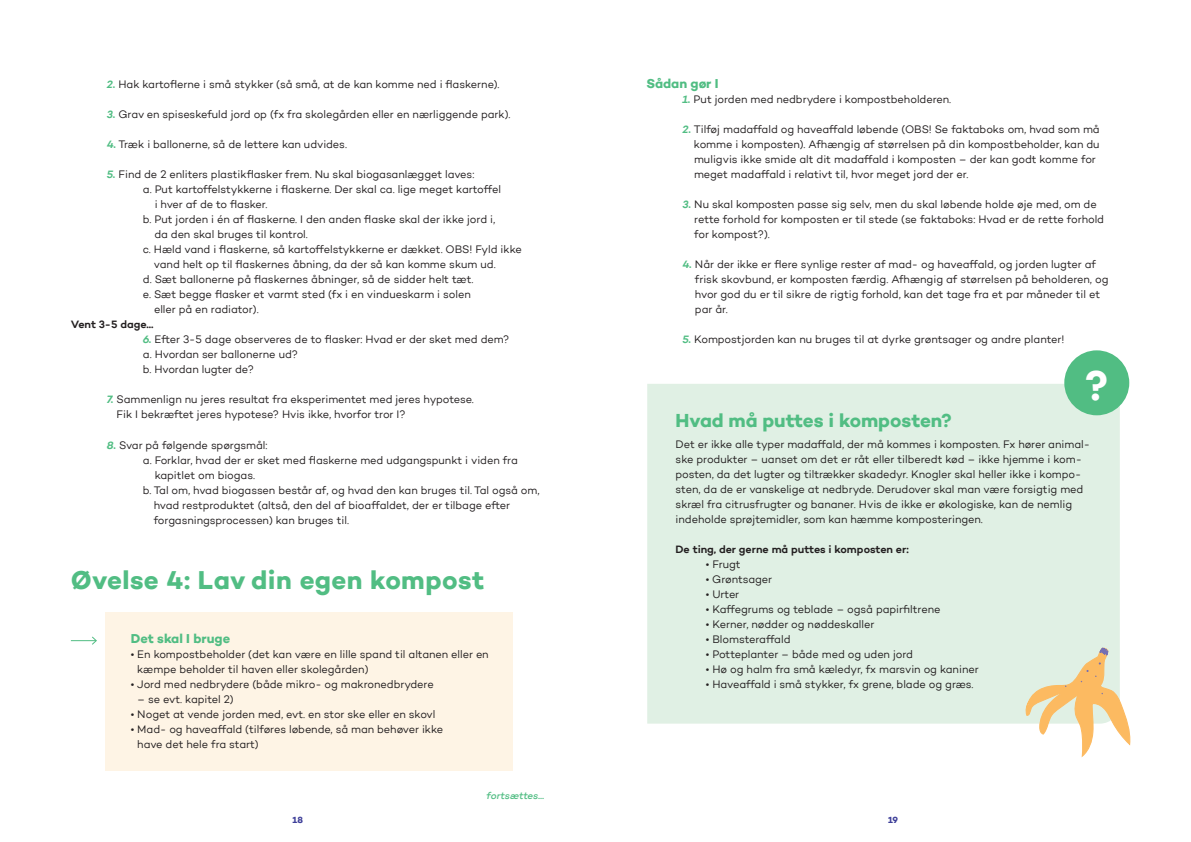
<style>
.page{position:relative;width:1191px;height:842px;background:#fff}
.page>*{position:absolute;margin:0;border:0;box-sizing:border-box;transform-origin:0 0}
.t1{font:700 42px "Campton";color:#fff}
.t2{font:700 26px "Campton";letter-spacing:.015em;color:#51bd83}
.t3{font:700 19px "Campton";letter-spacing:-.005em;color:#51bd83}
.t4{font:700 13px "Campton";letter-spacing:-.005em;color:#51bd83}
.t5{font:11px/15px "Campton Book 2";letter-spacing:-.005em;color:#231f20}
.t6{font:11px/15px "Campton";letter-spacing:-.005em;color:#231f20}
.t7{font:11px "Campton Semi Bold 2";letter-spacing:-.005em;color:#231f20}
.t8{font:600 11px "Campton";letter-spacing:-.005em;color:#231f20}
.t9{font:italic 500 10px "Campton";letter-spacing:-.01em;color:#51bd83}
.t10{font:700 9px "Campton";color:#3e3f99}
.s1{font-weight:600;font-style:italic;color:#51bd83}
.s2{font-family:"Campton";font-weight:600;font-style:italic;color:#51bd83}
.s3{font-family:"Campton Book 2"}
.s4{font-family:"Campton"}
</style>
<div class="page">
<div style="left:106px;top:612px;width:407px;height:158px;background:#fef4e5"></div>
<svg style="left:71px;top:636px;width:26px;height:9px"></svg>
<div style="left:647px;top:384px;width:472px;height:340px;background:#e0f0e4"></div>
<div style="left:1064px;top:350px;width:65px;height:65px;background:#51bd83;border-radius:50%"></div>
<svg style="left:1025px;top:642px;width:105px;height:116px"></svg>
<p class="t6" style="left:107px;top:77px;width:394px"><span class="s1">2.</span> Hak kartoflerne i små stykker (så små, at de kan komme ned i flaskerne).</p>
<p class="t5" style="left:107px;top:107px;width:405px"><span class="s2">3.</span> Grav en spiseskefuld jord op (fx fra skolegården eller en nærliggende park).</p>
<p class="t5" style="left:107px;top:137px;width:242px"><span class="s2">4.</span> Træk i ballonerne, så de lettere kan udvides.</p>
<p class="t6" style="left:107px;top:167px;width:369px"><span class="s1">5.</span> Find de 2 enliters plastikflasker frem. Nu skal biogasanlægget laves:</p>
<p class="t6" style="left:155px;top:182px;width:348px;text-indent:-12px">a. Put kartoffelstykkerne i flaskerne. Der skal ca. lige meget kartoffel i hver af de to flasker.</p>
<p class="t6" style="left:154px;top:212px;width:342px;text-indent:-11px">b. Put jorden i én af flaskerne. I den anden flaske skal der ikke jord i, <span class="s3">da den skal bruges til kontrol.</span></p>
<p class="t6" style="left:154px;top:242px;width:369px;text-indent:-11px">c. Hæld vand i flaskerne, så kartoffelstykkerne er dækket. OBS! Fyld ikke vand helt op til flaskernes åbning, da der så kan komme skum ud.</p>
<p class="t6" style="left:143px;top:272px;width:332px">d. Sæt ballonerne på flaskernes åbninger, så de sidder helt tæt.</p>
<p class="t6" style="left:154px;top:287px;width:318px;text-indent:-11px">e. Sæt begge flasker et varmt sted (fx i en vindueskarm i solen <span class="s3">eller på en radiator).</span></p>
<h4 class="t8" style="left:71px;top:318px;width:84px">Vent 3-5 dage...</h4>
<p class="t6" style="left:143px;top:332px;width:368px"><span class="s1">6.</span> Efter 3-5 dage observeres de to flasker: Hvad er der sket med dem?</p>
<p class="t5" style="left:143px;top:347px;width:157px">a. Hvordan ser ballonerne ud?</p>
<p class="t5" style="left:143px;top:362px;width:112px">b. Hvordan lugter de?</p>
<p class="t5" style="left:117px;top:392px;width:359px;text-indent:-10px"><span class="s2">7.</span> Sammenlign nu jeres resultat fra eksperimentet med jeres hypotese.<br>Fik I bekræftet jeres hypotese? Hvis ikke, hvorfor tror I?</p>
<p class="t5" style="left:107px;top:437px;width:162px"><span class="s2">8.</span> Svar på følgende spørgsmål:</p>
<p class="t6" style="left:155px;top:452px;width:365px;text-indent:-12px">a. Forklar, hvad der er sket med flaskerne med udgangspunkt i viden fra <span class="s3">kapitlet om biogas.</span></p>
<p class="t5" style="left:154px;top:482px;width:387px;text-indent:-11px">b. Tal om, hvad biogassen består af, og hvad den kan bruges til. Tal også om, hvad restproduktet (altså, den del af bioaffaldet, der er tilbage efter forgasningsprocessen) kan bruges til.</p>
<h2 class="t2" style="left:71px;top:563px;width:415px">Øvelse 4: Lav din egen kompost</h2>
<h3 class="t4" style="left:131px;top:631px;width:101px">Det skal I bruge</h3>
<p class="t5" style="left:137px;top:647px;width:353px;text-indent:-6px">• En kompostbeholder (det kan være en lille spand til altanen eller en kæmpe beholder til haven eller skolegården)</p>
<p class="t5" style="left:131px;top:677px;width:304px">• Jord med nedbrydere (både mikro- og makronedbrydere</p>
<p class="t5" style="left:137px;top:692px;width:98px">– se evt. kapitel 2)</p>
<p class="t5" style="left:131px;top:707px;width:306px">• Noget at vende jorden med, evt. en stor ske eller en skovl</p>
<p class="t5" style="left:137px;top:722px;width:307px;text-indent:-6px">• Mad- og haveaffald (tilføres løbende, så man behøver ikke have det hele fra start)</p>
<p class="t9" style="left:486px;top:789px;width:59px">fortsættes...</p>
<h3 class="t4" style="left:646px;top:76px;width:73px">Sådan gør I</h3>
<p class="t5" style="left:682px;top:92px;width:270px"><span class="s2">1.</span> Put jorden med nedbrydere i kompostbeholderen.</p>
<p class="t5" style="left:694px;top:122px;width:407px;text-indent:-11px"><span class="s2">2.</span> Tilføj madaffald og haveaffald løbende (OBS! Se faktaboks om, hvad som må komme i komposten). Afhængig af størrelsen på din kompostbeholder, kan du muligvis ikke smide alt dit madaffald i komposten – der kan godt komme for meget madaffald i relativt til, hvor meget jord der er.</p>
<p class="t5" style="left:694px;top:197px;width:411px;text-indent:-12px"><span class="s2">3.</span> Nu skal komposten passe sig selv, men du skal løbende holde øje med, om de rette forhold for komposten er til stede (se faktaboks: Hvad er de rette forhold for kompost?).</p>
<p class="t5" style="left:695px;top:257px;width:415px;text-indent:-12px"><span class="s2">4.</span> <span class="s4">Når der ikke er flere synlige rester af mad- og haveaffald, og jorden lugter af </span>frisk skovbund, er komposten færdig. Afhængig af størrelsen på beholderen, og hvor god du er til sikre de rigtig forhold, kan det tage fra et par måneder til et par år.</p>
<p class="t5" style="left:682px;top:332px;width:383px"><span class="s2">5.</span> Kompostjorden kan nu bruges til at dyrke grøntsager og andre planter!</p>
<h1 class="t1" style="left:1085px;top:358px;width:24px">?</h1>
<h3 class="t3" style="left:675px;top:409px;width:278px">Hvad må puttes i komposten?</h3>
<p class="t5" style="left:675px;top:437px;width:416px">Det er ikke alle typer madaffald, der må kommes i komposten. Fx hører animal&shy;ske produkter – uanset om det er råt eller tilberedt kød – ikke hjemme i kom&shy;posten, da det lugter og tiltrækker skadedyr. Knogler skal heller ikke i kompo&shy;sten, da de er vanskelige at nedbryde. Derudover skal man være forsigtig med skræl fra citrusfrugter og bananer. Hvis de ikke er økologiske, kan de nemlig indeholde sprøjtemidler, som kan hæmme komposteringen.</p>
<h4 class="t7" style="left:675px;top:543px;width:235px">De ting, der gerne må puttes i komposten er:</h4>
<p class="t5" style="left:706px;top:557px;width:36px">• Frugt</p>
<p class="t5" style="left:706px;top:572px;width:68px">• Grøntsager</p>
<p class="t5" style="left:706px;top:587px;width:35px">• Urter</p>
<p class="t6" style="left:706px;top:602px;width:236px">• Kaffegrums og teblade – også papirfiltrene</p>
<p class="t5" style="left:706px;top:617px;width:170px">• Kerner, nødder og nøddeskaller</p>
<p class="t5" style="left:706px;top:632px;width:86px">• Blomsteraffald</p>
<p class="t5" style="left:706px;top:647px;width:209px">• Potteplanter – både med og uden jord</p>
<p class="t5" style="left:706px;top:662px;width:274px">• Hø og halm fra små kæledyr, fx marsvin og kaniner</p>
<p class="t5" style="left:706px;top:677px;width:269px">• Haveaffald i små stykker, fx grene, blade og græs.</p>
<p class="t10" style="left:292px;top:815px;width:12px">18</p>
<p class="t10" style="left:888px;top:815px;width:11px">19</p>
</div>
